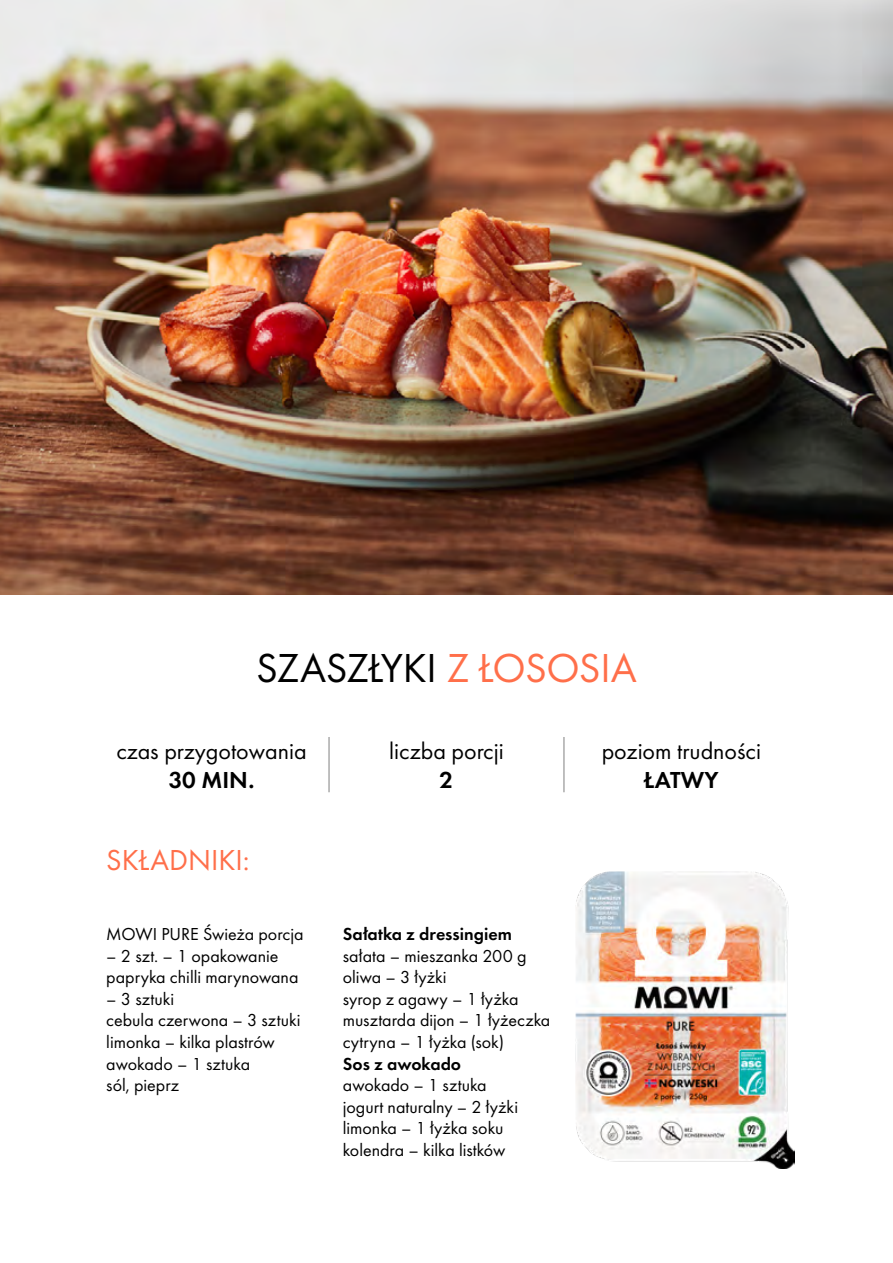
<style>
.page{position:relative;width:893px;height:1263px;background:#fff}
.page>*{position:absolute;margin:0;border:0;box-sizing:border-box;transform-origin:0 0}
.t1{font:42px "Futura PT";letter-spacing:-.015em;color:#000}
.t2{font:30px "Futura PT";color:#ff6f4a}
.t3{font:24px "Futura PT";color:#000}
.t4{font:600 24px "Futura PT";color:#000}
.t5{font:18px/21.6px "Futura PT";color:#000}
.t6{font:600 18px "Futura PT";color:#000}
.s1{color:#ff6f4a}
</style>
<div class="page">
<img style="left:0;top:0;width:893px;height:594px">
<hr style="left:329px;top:737px;width:1px;height:55px;background:#808080">
<hr style="left:564px;top:737px;width:1px;height:55px;background:#808080">
<img style="left:575px;top:872px;width:219px;height:297px">
<h1 class="t1" style="left:256px;top:643px;width:382px">SZASZŁYKI <span class="s1">Z ŁOSOSIA</span></h1>
<h3 class="t3" style="left:116px;top:737px;width:192px">czas przygotowania</h3>
<h3 class="t4" style="left:169px;top:765px;width:87px">30 MIN.</h3>
<h2 class="t2" style="left:106px;top:843px;width:145px">SKŁADNIKI:</h2>
<p class="t5" style="left:106px;top:923px;width:199px">MOWI PURE Świeża porcja</p>
<p class="t5" style="left:106px;top:945px;width:194px">– 2 szt. – 1 opakowanie papryka chilli marynowana</p>
<p class="t5" style="left:106px;top:988px;width:196px">– 3 sztuki<br>cebula czerwona – 3 sztuki limonka – kilka plastrów awokado – 1 sztuka<br>sól, pieprz</p>
<h3 class="t3" style="left:389px;top:737px;width:116px">liczba porcji</h3>
<h3 class="t4" style="left:440px;top:765px;width:15px">2</h3>
<p class="t6" style="left:343px;top:923px;width:171px">Sałatka z dressingiem</p>
<p class="t5" style="left:343px;top:945px;width:209px">sałata – mieszanka 200 g oliwa – 3 łyżki<br>syrop z agawy – 1 łyżka musztarda dijon – 1 łyżeczka cytryna – 1 łyżka (sok)</p>
<p class="t6" style="left:343px;top:1052px;width:120px">Sos z awokado</p>
<p class="t5" style="left:343px;top:1074px;width:177px">awokado – 1 sztuka jogurt naturalny – 2 łyżki limonka – 1 łyżka soku kolendra – kilka listków</p>
<h3 class="t3" style="left:602px;top:737px;width:161px">poziom trudności</h3>
<h3 class="t4" style="left:644px;top:765px;width:76px">ŁATWY</h3>
</div>
